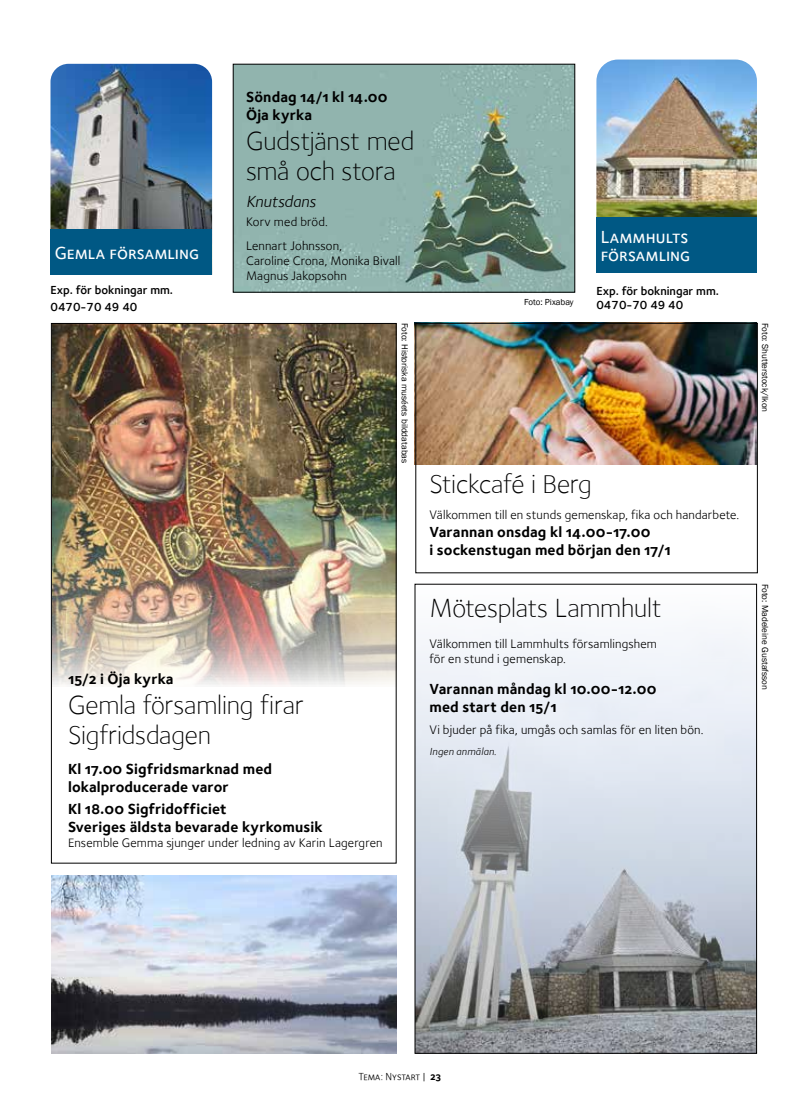
<style>
.page{position:relative;width:808px;height:1106px;background:#fff}
.page>*{position:absolute;margin:0;border:0;box-sizing:border-box;transform-origin:0 0}
.t1{font:300 27px/30px "Foundry Sterling";letter-spacing:-.005em;color:#000}
.t2{font:18px/18px "Foundry Sterling Medium Expert";color:#fff}
.t3{font:italic 16.5px "Foundry Sterling";color:#000}
.t4{font:15px/18px "Foundry Sterling Bold OSF";letter-spacing:.01em;color:#000}
.t5{font:12.75px/15px "Foundry Sterling Book OSF";letter-spacing:.01em;color:#000}
.t6{font:600 12px/13.5px "Foundry Sterling";color:#000}
.t7{font:10.5px "Foundry Sterling Book Expert";color:#000}
.t8{font:italic 10.5px "Foundry Sterling";letter-spacing:.02em;color:#000}
.t9{font:9px "Franklin Gothic";color:#000}
.s1{font-family:"Foundry Sterling Bold OSF"}
</style>
<div class="page">
<img style="left:235px;top:66px;width:338px;height:224px">
<div style="left:233px;top:64px;width:342px;height:228px;border:1px solid #000"></div>
<img style="left:53px;top:325px;width:341px;height:360px">
<img style="left:50px;top:64px;width:162px;height:165px">
<div style="left:50px;top:229px;width:162px;height:46px;background:#005884"></div>
<img style="left:596px;top:60px;width:161px;height:158px">
<div style="left:596px;top:218px;width:161px;height:55px;background:#005884"></div>
<img style="left:417px;top:632px;width:338px;height:419px">
<div style="left:415px;top:584px;width:342px;height:469px;border:1px solid #000"></div>
<img style="left:417px;top:325px;width:339px;height:140px">
<div style="left:415px;top:323px;width:343px;height:250px;border:1px solid #000"></div>
<img style="left:51px;top:875px;width:345px;height:178px">
<h2 class="t2" style="left:55px;top:243px;width:146px">Gemla församling</h2>
<p class="t6" style="left:50px;top:281px;width:124px;line-height:17.7px">Exp. för bokningar mm.<br>0470-70 49 40</p>
<p class="t4" style="left:246px;top:88px;width:143px">Söndag 14/1 kl 14.00<br>Öja kyrka</p>
<h1 class="t1" style="left:246px;top:126px;width:170px">Gudstjänst med små och stora</h1>
<p class="t3" style="left:246px;top:192px;width:71px">Knutsdans</p>
<p class="t5" style="left:246px;top:210px;width:98px;line-height:23.5px">Korv med bröd.<br>Lennart Johnsson,</p>
<p class="t5" style="left:246px;top:253px;width:156px">Caroline Crona, Monika Bivall<br>Magnus Jakopsohn</p>
<p class="t9" style="left:410px;top:323px;width:142px;rotate:90deg">Foto: Historiska muséets bilddatabas</p>
<p class="t4" style="left:68px;top:669px;width:107px">15/2 i Öja kyrka</p>
<h1 class="t1" style="left:68px;top:690px;width:237px">Gemla församling firar<br>Sigfridsdagen</h1>
<p class="t4" style="left:68px;top:759px;width:206px">Kl 17.00 Sigfridsmarknad med lokalproducerade varor</p>
<p class="t4" style="left:68px;top:799px;width:256px">Kl 18.00 Sigfridofficiet<br>Sveriges äldsta bevarade kyrkomusik</p>
<p class="t5" style="left:68px;top:835px;width:316px">Ensemble Gemma sjunger under ledning av Karin Lagergren</p>
<p class="t9" style="left:524px;top:297px;width:51px">Foto: Pixabay</p>
<h2 class="t2" style="left:601px;top:227px;width:91px">Lammhults församling</h2>
<p class="t6" style="left:596px;top:284px;width:124px">Exp. för bokningar mm.<br>0470-70 49 40</p>
<h1 class="t1" style="left:429px;top:468px;width:164px">Stickcafé i Berg</h1>
<p class="t5" style="left:429px;top:507px;width:311px">Välkommen till en stunds gemenskap, fika och handarbete.</p>
<p class="t4" style="left:429px;top:523px;width:243px">Varannan onsdag kl 14.00-17.00<br>i sockenstugan med början den 17/1</p>
<h1 class="t1" style="left:429px;top:593px;width:234px">Mötesplats Lammhult</h1>
<p class="t5" style="left:429px;top:636px;width:229px">Välkommen till Lammhults församlingshem för en stund i gemenskap.</p>
<p class="t4" style="left:429px;top:679px;width:229px">Varannan måndag kl 10.00-12.00 med start den 15/1</p>
<p class="t5" style="left:429px;top:722px;width:276px">Vi bjuder på fika, umgås och samlas för en liten bön.</p>
<p class="t8" style="left:429px;top:745px;width:69px">Ingen anmälan.</p>
<p class="t9" style="left:771px;top:323px;width:91px;rotate:90deg">Foto: Shutterstock/Ikon</p>
<p class="t9" style="left:771px;top:584px;width:108px;rotate:90deg">Foto: Madeleine Gustafsson</p>
<p class="t7" style="left:358px;top:1070px;width:84px">Tema: Nystart | <span class="s1">23</span></p>
</div>
